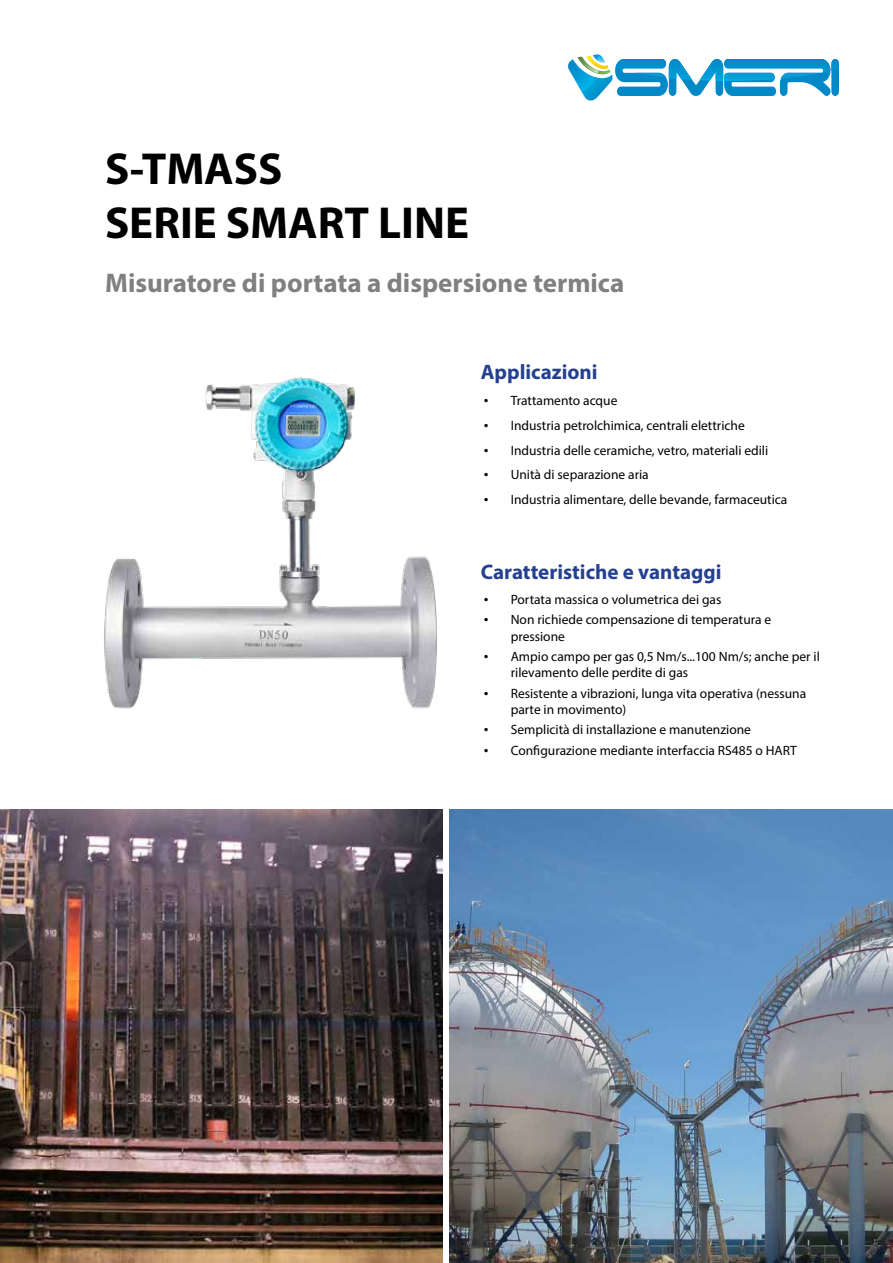
<style>
.page{position:relative;width:893px;height:1263px;background:#fff}
.page>*{position:absolute;margin:0;border:0;box-sizing:border-box;transform-origin:0 0}
.t1{font:700 45px/54px "Myriad Pro";color:#000}
.t2{font:700 27px "Myriad Pro";color:#808080}
.t3{font:700 21px "Myriad Pro";color:#25408f}
.t4{font:13.5px/16.2px "Myriad Pro";color:#000}
.s1{font-family:"Times New Roman"}
</style>
<div class="page">
<svg style="left:567px;top:54px;width:272px;height:47px"></svg>
<img style="left:0;top:810px;width:442px;height:453px">
<img style="left:450px;top:810px;width:443px;height:453px">
<img style="left:104px;top:377px;width:333px;height:332px">
<h1 class="t1" style="left:105px;top:140px;width:366px">S-TMASS<br>SERIE SMART LINE</h1>
<h2 class="t2" style="left:105px;top:265px;width:521px">Misuratore di portata a dispersione termica</h2>
<h3 class="t3" style="left:481px;top:359px;width:118px">Applicazioni</h3>
<p class="t4" style="left:484px;top:392px;width:135px"><span class="s1">•</span> Trattamento acque</p>
<p class="t4" style="left:484px;top:417px;width:263px"><span class="s1">•</span> Industria petrolchimica, centrali elettriche</p>
<p class="t4" style="left:484px;top:442px;width:286px"><span class="s1">•</span> Industria delle ceramiche, vetro, materiali edili</p>
<p class="t4" style="left:484px;top:467px;width:167px"><span class="s1">•</span> Unità di separazione aria</p>
<p class="t4" style="left:484px;top:491px;width:305px"><span class="s1">•</span> Industria alimentare, delle bevande, farmaceutica</p>
<h3 class="t3" style="left:481px;top:558px;width:242px">Caratteristiche e vantaggi</h3>
<p class="t4" style="left:484px;top:591px;width:239px"><span class="s1">•</span> Portata massica o volumetrica dei gas</p>
<p class="t4" style="left:511px;top:611px;width:262px;text-indent:-27px"><span class="s1">•</span> Non richiede compensazione di temperatura e pressione</p>
<p class="t4" style="left:511px;top:648px;width:311px;text-indent:-27px"><span class="s1">•</span> Ampio campo per gas 0,5 Nm/s...100 Nm/s; anche per il rilevamento delle perdite di gas</p>
<p class="t4" style="left:511px;top:685px;width:297px;text-indent:-27px"><span class="s1">•</span> Resistente a vibrazioni, lunga vita operativa (nessuna parte in movimento)</p>
<p class="t4" style="left:484px;top:721px;width:269px"><span class="s1">•</span> Semplicità di installazione e manutenzione</p>
<p class="t4" style="left:484px;top:742px;width:315px"><span class="s1">•</span> Configurazione mediante interfaccia RS485 o HART</p>
</div>
